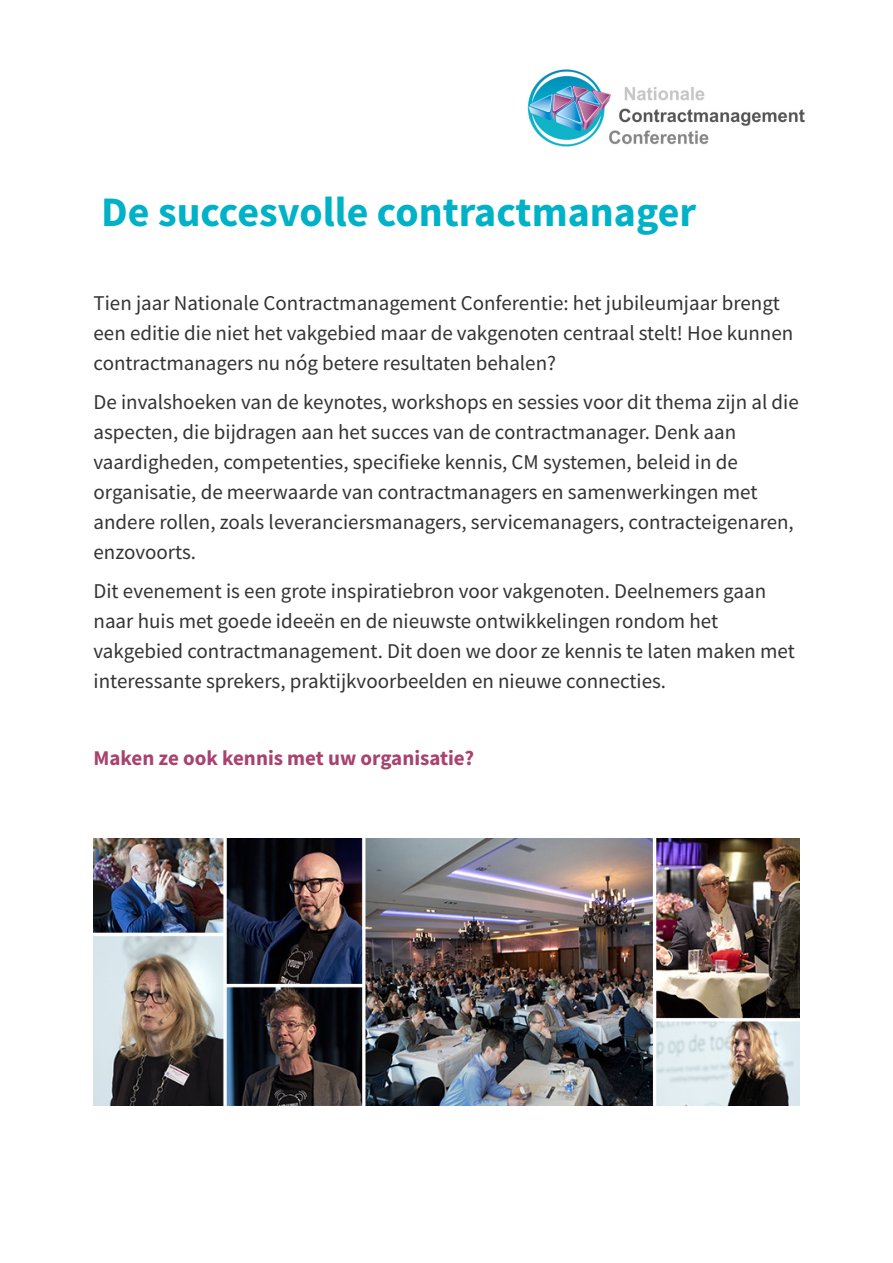
<style>
.page{position:relative;width:893px;height:1263px;background:#fff}
.page>*{position:absolute;margin:0;border:0;box-sizing:border-box;transform-origin:0 0}
.t1{font:700 42px "Source Sans Pro";color:#00b2c7}
.Body_copy{font:21px/30px "Source Sans Pro";color:#323332}
.Body_copy-2{font:700 21px "Source Sans Pro";color:#a8436f}
</style>
<div class="page">
<img style="left:93px;top:838px;width:707px;height:268px">
<img style="left:527px;top:69px;width:278px;height:78px">
<p class="t1" style="left:101px;top:183px;width:596px">De succesvolle contractmanager</p>
<p class="Body_copy" style="left:94px;top:288px;width:701px">Tien jaar Nationale Contractmanagement Conferentie: het jubileumjaar brengt een editie die niet het vakgebied maar de vakgenoten centraal stelt! Hoe kunnen contractmanagers nu nóg betere resultaten behalen?</p>
<p class="Body_copy" style="left:94px;top:387px;width:707px">De invalshoeken van de keynotes, workshops en sessies voor dit thema zijn al die aspecten, die bijdragen aan het succes van de contractmanager. Denk aan vaardigheden, competenties, specifieke kennis, CM systemen, beleid in de organisatie, de meerwaarde van contractmanagers en samenwerkingen met andere rollen, zoals leveranciersmanagers, servicemanagers, contracteigenaren, enzovoorts.</p>
<p class="Body_copy" style="left:94px;top:575px;width:703px">Dit evenement is een grote inspiratiebron voor vakgenoten. Deelnemers gaan naar huis met goede ideeën en de nieuwste ontwikkelingen rondom het vakgebied contractmanagement. Dit doen we door ze kennis te laten maken met interessante sprekers, praktijkvoorbeelden en nieuwe connecties.</p>
<p class="Body_copy-2" style="left:94px;top:743px;width:382px">Maken ze ook kennis met uw organisatie?</p>
</div>
